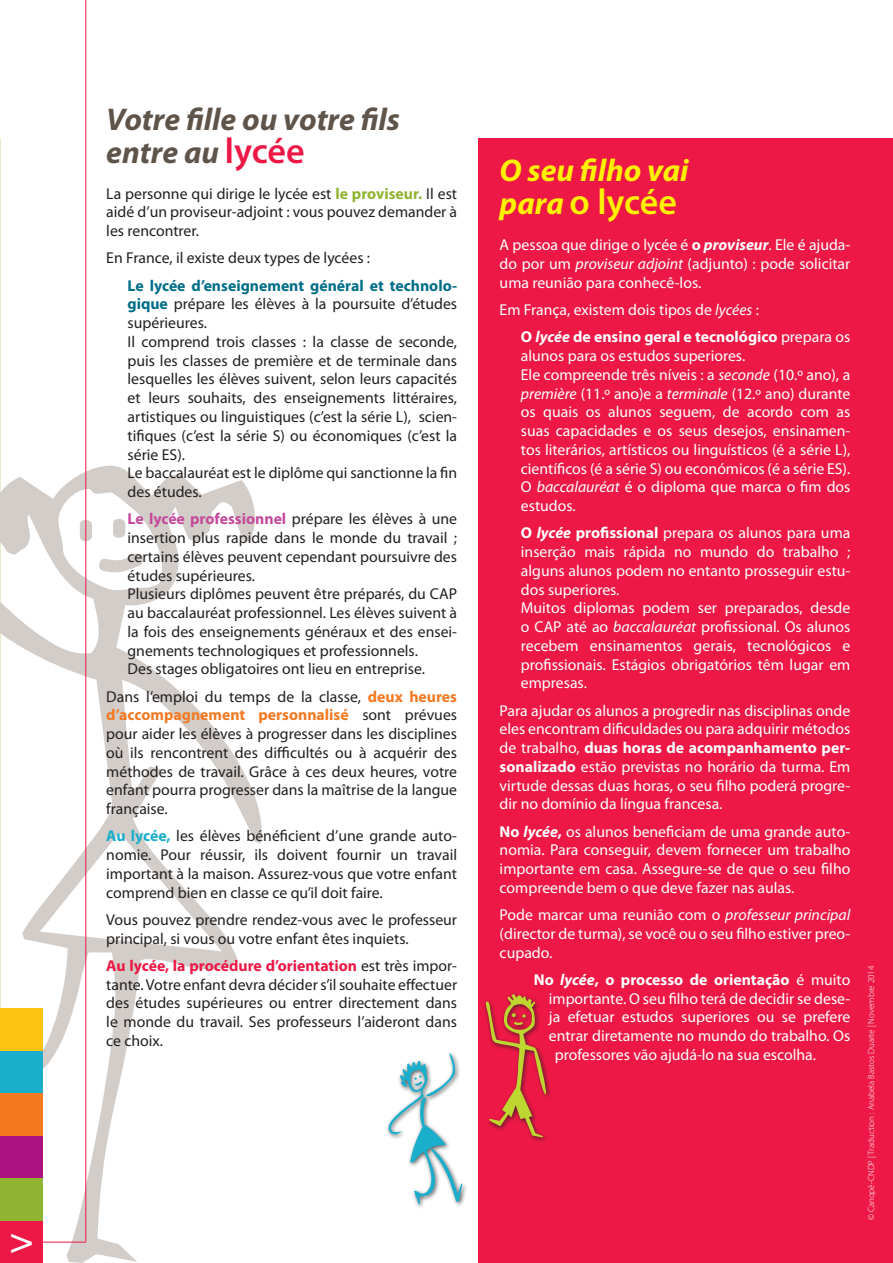
<style>
.page{position:relative;width:893px;height:1263px;background:#fff}
.page>*{position:absolute;margin:0;border:0;box-sizing:border-box;transform-origin:0 0}
.titre{font:600 36px "Myriad Pro";letter-spacing:-.005em;color:#fff101}
.t1{font:36px "Helvetica";color:#fff}
.titre-2{font:italic 700 31.5px/33px "Myriad Pro";color:#5f5449}
.titre-3{font:italic 700 31.5px "Myriad Pro";color:#fff101}
.t2{font:15.75px/18.8px "Myriad Pro";color:#231f20;text-align:justify}
.t3{font:15.75px/18.8px "Myriad Pro";color:#fff;text-align:justify}
.t4{font:700 15.75px "Myriad Pro";color:#fff}
.t5{font:300 9px "Myriad Pro";color:#fff}
.s1{font-weight:600;font-style:normal;font-size:36px;color:#ed1845}
.s2{font-weight:700;color:#8fb431}
.s3{font-weight:700;color:#006e88}
.s4{font-weight:700;color:#c5499b}
.s5{font-weight:700;color:#f47921}
.s6{font-weight:700;color:#1aaecc}
.s7{font-weight:700;color:#ed1845}
.s8{font-weight:700;font-style:italic;font-size:31.5px}
.s9{font-weight:700}
.s10{font-weight:700;font-style:italic}
.s11{font-style:italic}
.s12{font-weight:400}
</style>
<div class="page">
<svg style="left:0;top:415px;width:262px;height:848px"></svg>
<svg style="left:98px;top:553px;width:46px;height:20px"></svg>
<div style="left:478px;top:138px;width:415px;height:1125px;background:#ed1845"></div>
<hr style="left:85px;top:0;width:1px;height:1242px;background:#ed1845">
<div style="left:0;top:1220px;width:43px;height:43px;background:#ed1845"></div>
<div style="left:0;top:1178px;width:43px;height:42px;background:#8fb431"></div>
<div style="left:0;top:1135px;width:43px;height:43px;background:#ac1281"></div>
<div style="left:0;top:1093px;width:43px;height:42px;background:#f47921"></div>
<div style="left:0;top:1050px;width:43px;height:43px;background:#1aaecc"></div>
<div style="left:0;top:1008px;width:43px;height:42px;background:#fec210"></div>
<hr style="left:43px;top:1242px;width:43px;height:1px;background:#ed1845">
<div style="left:385px;top:1050px;width:83px;height:160px;background:#231f20;opacity:.75"></div>
<div style="left:483px;top:991px;width:69px;height:152px;background:#231f20;opacity:.75"></div>
<svg style="left:485px;top:994px;width:63px;height:144px"></svg>
<svg style="left:389px;top:1048px;width:73px;height:157px"></svg>
<p class="t1" style="left:11px;top:1212px;width:23px">&gt;</p>
<p class="titre-2" style="left:106px;top:102px;width:295px">Votre fille ou votre fils entre au <span class="s1">lycée</span></p>
<p class="t2" style="left:106px;top:184px;width:352px">La personne qui dirige le lycée est <span class="s2">le proviseur.</span> Il est aidé d’un proviseur-adjoint : vous pouvez demander à les rencontrer.</p>
<p class="t2" style="left:106px;top:249px;width:265px">En France, il existe deux types de lycées :</p>
<p class="t2" style="left:128px;top:276px;width:331px"><span class="s3">Le lycée d’enseignement général et technolo&shy;gique</span> prépare les élèves à la poursuite d’études supérieures.</p>
<p class="t2" style="left:128px;top:332px;width:331px">Il comprend trois classes : la classe de seconde, puis les classes de première et de terminale dans lesquelles les élèves suivent, selon leurs capacités et leurs souhaits, des enseignements littéraires, artistiques ou linguistiques (c’est la série L), scien&shy;tifiques (c’est la série S) ou économiques (c’est la série ES).</p>
<p class="t2" style="left:128px;top:463px;width:331px">Le baccalauréat est le diplôme qui sanctionne la fin des études.</p>
<p class="t2" style="left:128px;top:509px;width:331px"><span class="s4">Le lycée professionnel</span> prépare les élèves à une insertion plus rapide dans le monde du travail ; certains élèves peuvent cependant poursuivre des études supérieures.</p>
<p class="t2" style="left:128px;top:584px;width:331px">Plusieurs diplômes peuvent être préparés, du CAP au baccalauréat professionnel. Les élèves suivent à la fois des enseignements généraux et des ensei&shy;gnements technologiques et professionnels.</p>
<p class="t2" style="left:128px;top:659px;width:299px">Des stages obligatoires ont lieu en entreprise.</p>
<p class="t2" style="left:106px;top:687px;width:352px">Dans l’emploi du temps de la classe, <span class="s5">deux heures d’accompagnement personnalisé</span> sont prévues pour aider les élèves à progresser dans les disciplines où ils rencontrent des difficultés ou à acquérir des méthodes de travail. Grâce à ces deux heures, votre enfant pourra progresser dans la maîtrise de la langue française.</p>
<p class="t2" style="left:106px;top:826px;width:352px"><span class="s6">Au lycée,</span> les élèves bénéficient d’une grande auto&shy;nomie. Pour réussir, ils doivent fournir un travail important à la maison. Assurez-vous que votre enfant comprend bien en classe ce qu’il doit faire.</p>
<p class="t2" style="left:106px;top:910px;width:352px">Vous pouvez prendre rendez-vous avec le professeur principal, si vous ou votre enfant êtes inquiets.</p>
<p class="t2" style="left:106px;top:956px;width:352px"><span class="s7">Au lycée, la procédure d’orientation</span> est très impor&shy;tante. Votre enfant devra décider s’il souhaite effectuer des études supérieures ou entrer directement dans le monde du travail. Ses professeurs l’aideront dans ce choix.</p>
<p class="titre-3" style="left:500px;top:150px;width:190px">O seu filho vai</p>
<p class="titre" style="left:500px;top:179px;width:179px"><span class="s8">para</span> o lycée</p>
<p class="t3" style="left:500px;top:235px;width:352px">A pessoa que dirige o lycée é <span class="s9">o</span> <span class="s10">proviseur</span>. Ele é ajuda&shy;do por um <span class="s11">proviseur adjoint</span> (adjunto) : pode solicitar uma reunião para conhecê-los.</p>
<p class="t3" style="left:500px;top:300px;width:261px">Em França, existem dois tipos de <span class="s11">lycées</span> :</p>
<p class="t3" style="left:521px;top:327px;width:331px"><span class="s9">O</span> <span class="s10">lycée</span> <span class="s9">de ensino geral e tecnológico</span> prepara os alunos para os estudos superiores.</p>
<p class="t3" style="left:521px;top:365px;width:331px">Ele compreende três níveis : a <span class="s11">seconde</span> (10.º ano), a <span class="s11">première</span> (11.º ano)e a <span class="s11">terminale</span> (12.º ano) durante os quais os alunos seguem, de acordo com as suas capacidades e os seus desejos, ensinamen&shy;tos literários, artísticos ou linguísticos (é a série L), científicos (é a série S) ou económicos (é a série ES).</p>
<p class="t3" style="left:521px;top:477px;width:331px">O <span class="s11">baccalauréat</span> é o diploma que marca o fim dos estudos.</p>
<p class="t3" style="left:521px;top:523px;width:331px"><span class="s9">O</span> <span class="s10">lycée</span> <span class="s9">profissional</span> prepara os alunos para uma inserção mais rápida no mundo do trabalho ; alguns alunos podem no entanto prosseguir estu&shy;dos superiores.</p>
<p class="t3" style="left:521px;top:598px;width:331px">Muitos diplomas podem ser preparados, desde o CAP até ao <span class="s11">baccalauréat</span> profissional. Os alunos recebem ensinamentos gerais, tecnológicos e profissionais. Estágios obrigatórios têm lugar em empresas.</p>
<p class="t3" style="left:500px;top:701px;width:352px">Para ajudar os alunos a progredir nas disciplinas onde eles encontram dificuldades ou para adquirir métodos de trabalho, <span class="s9">duas horas de acompanhamento per&shy;sonalizado</span> estão previstas no horário da turma. Em virtude dessas duas horas, o seu filho poderá progre&shy;dir no domínio da língua francesa.</p>
<p class="t3" style="left:500px;top:822px;width:352px"><span class="s9">No</span> <span class="s10">lycée</span><span class="s9">,</span> os alunos beneficiam de uma grande auto&shy;nomia. Para conseguir, devem fornecer um trabalho importante em casa. Assegure-se de que o seu filho compreende bem o que deve fazer nas aulas.</p>
<p class="t3" style="left:500px;top:905px;width:352px">Pode marcar uma reunião com o <span class="s11">professeur principal </span>(director de turma), se você ou o seu filho estiver preo&shy;cupado.</p>
<p class="t4" style="left:534px;top:969px;width:318px">No <span class="s11">lycée</span>, o processo de orientação <span class="s12">é muito</span></p>
<p class="t3" style="left:549px;top:989px;width:303px">importante. O seu filho terá de decidir se dese-</p>
<p class="t3" style="left:549px;top:1007px;width:303px">ja efetuar estudos superiores ou se prefere</p>
<p class="t3" style="left:549px;top:1026px;width:303px">entrar diretamente no mundo do trabalho. Os</p>
<p class="t3" style="left:555px;top:1045px;width:263px">professores vão ajudá-lo na sua escolha.</p>
<p class="t5" style="left:866px;top:1220px;width:256px;rotate:-90deg">© Canopé-CNDP | Traduction : Anabela Bastos Duarte | Novembre 2014</p>
</div>
